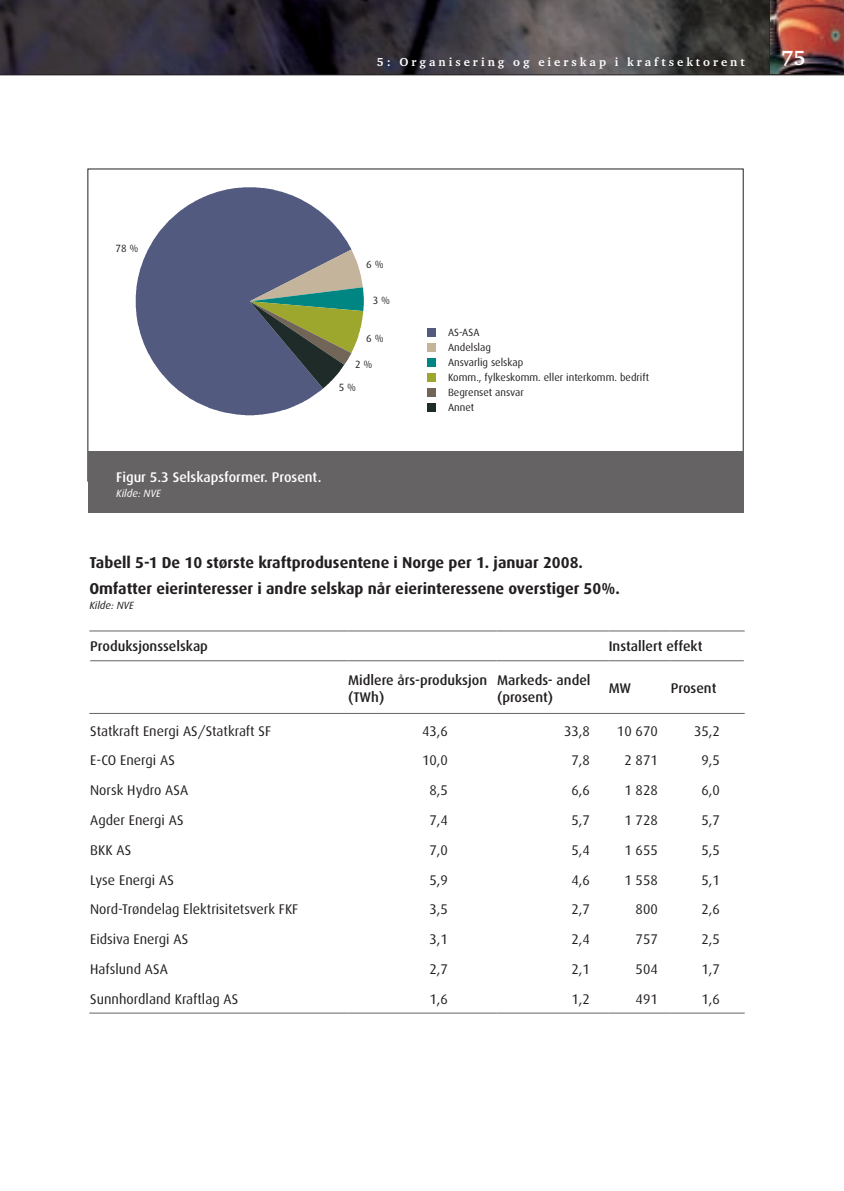
<style>
.page{position:relative;width:844px;height:1191px;background:#fff}
.page>*{position:absolute;margin:0;border:0;box-sizing:border-box;transform-origin:0 0}
.t1{font:700 21px "Charter ITC Std";color:#fff}
.t2{font:700 15.75px/26.2px "Dax";color:#231f20}
.t3{font:14px "Dax";color:#231f20}
.t4{font:500 14px/17.5px "Dax";color:#231f20}
.t5{font:500 14px "Dax";color:#fff}
.t6{font:700 11.9px "Charter ITC Std";letter-spacing:.25em;color:#fff}
.t7{font:10.5px/14.9px "Dax";color:#231f20}
.t8{font:italic 10.5px "Dax";color:#231f20}
.t9{font:italic 10.5px "Dax";color:#fff}
</style>
<div class="page">
<img style="left:0;top:0;width:769px;height:74px">
<hr style="left:0;top:74px;width:843px;height:1px;background:#231f20">
<hr style="left:769px;top:0;width:1px;height:75px;background:#231f20">
<img style="left:770px;top:0;width:73px;height:74px">
<hr style="left:89px;top:630px;width:258px;height:1px;background:#666364">
<hr style="left:347px;top:630px;width:149px;height:1px;background:#666364">
<hr style="left:496px;top:630px;width:112px;height:1px;background:#666364">
<hr style="left:608px;top:630px;width:62px;height:1px;background:#666364">
<hr style="left:670px;top:630px;width:74px;height:1px;background:#666364">
<hr style="left:90px;top:660px;width:257px;height:1px;background:#666364">
<hr style="left:347px;top:660px;width:149px;height:1px;background:#666364">
<hr style="left:496px;top:660px;width:112px;height:1px;background:#666364">
<hr style="left:608px;top:660px;width:62px;height:1px;background:#666364">
<hr style="left:670px;top:660px;width:73px;height:1px;background:#666364">
<hr style="left:89px;top:1012px;width:258px;height:1px;background:#666364">
<hr style="left:347px;top:1012px;width:149px;height:1px;background:#666364">
<hr style="left:496px;top:1012px;width:112px;height:1px;background:#666364">
<hr style="left:608px;top:1012px;width:62px;height:1px;background:#666364">
<hr style="left:670px;top:1012px;width:74px;height:1px;background:#666364">
<svg style="left:136px;top:187px;width:215px;height:228px;fill:#525a80"></svg>
<svg style="left:250px;top:249px;width:114px;height:139px;background:#707f75"></svg>
<div style="left:427px;top:329px;width:8px;height:8px;background:#525a80"></div>
<div style="left:427px;top:344px;width:8px;height:8px;background:#c3b49b"></div>
<div style="left:427px;top:358px;width:8px;height:9px;background:#008682"></div>
<div style="left:427px;top:373px;width:8px;height:9px;background:#9da72e"></div>
<div style="left:427px;top:388px;width:8px;height:9px;background:#716557"></div>
<div style="left:427px;top:403px;width:8px;height:8px;background:#1f2b28"></div>
<div style="left:88px;top:452px;width:655px;height:61px;background:#666364"></div>
<hr style="left:89px;top:713px;width:655px;height:1px;background:#666364">
<p class="t6" style="left:377px;top:55px;width:369px">5: Organisering og eierskap i kraftsektorent</p>
<h1 class="t1" style="left:781px;top:45px;width:26px">75</h1>
<p class="t7" style="left:115px;top:241px;width:24px">78 %</p>
<p class="t7" style="left:366px;top:257px;width:19px">6 %</p>
<p class="t7" style="left:373px;top:293px;width:19px">3 %</p>
<p class="t7" style="left:366px;top:331px;width:19px">6 %</p>
<p class="t7" style="left:355px;top:357px;width:19px">2 %</p>
<p class="t7" style="left:339px;top:380px;width:19px">5 %</p>
<p class="t5" style="left:116px;top:469px;width:207px">Figur 5.3 Selskapsformer. Prosent.</p>
<p class="t9" style="left:116px;top:487px;width:46px">Kilde: NVE</p>
<p class="t7" style="left:448px;top:325px;width:202px">AS-ASA<br>Andelslag<br>Ansvarlig selskap<br>Komm., fylkeskomm. eller interkomm. bedrift<br>Begrenset ansvar<br>Annet</p>
<p class="t2" style="left:89px;top:549px;width:532px">Tabell 5‑1 De 10 største kraftprodusentene i Norge per 1. januar 2008.<br>Omfatter eierinteresser i andre selskap når eierinteressene overstiger 50%.</p>
<p class="t8" style="left:89px;top:599px;width:46px">Kilde: NVE</p>
<p class="t4" style="left:90px;top:638px;width:119px">Produksjonsselskap</p>
<p class="t4" style="left:608px;top:638px;width:95px">Installert effekt</p>
<p class="t4" style="left:348px;top:671px;width:140px">Midlere års-produksjon (TWh)</p>
<p class="t4" style="left:497px;top:671px;width:95px">Markeds- andel (prosent)</p>
<p class="t4" style="left:608px;top:680px;width:24px">MW</p>
<p class="t4" style="left:670px;top:680px;width:47px">Prosent</p>
<p class="t3" style="left:90px;top:723px;width:182px">Statkraft Energi AS/Statkraft SF</p>
<p class="t3" style="left:422px;top:723px;width:27px">43,6</p>
<p class="t3" style="left:564px;top:723px;width:27px">33,8</p>
<p class="t3" style="left:616px;top:723px;width:42px">10 670</p>
<p class="t3" style="left:694px;top:723px;width:27px">35,2</p>
<p class="t3" style="left:90px;top:753px;width:86px">E-CO Energi AS</p>
<p class="t3" style="left:422px;top:753px;width:27px">10,0</p>
<p class="t3" style="left:571px;top:753px;width:20px">7,8</p>
<p class="t3" style="left:624px;top:753px;width:35px">2 871</p>
<p class="t3" style="left:701px;top:753px;width:20px">9,5</p>
<p class="t3" style="left:90px;top:782px;width:100px">Norsk Hydro ASA</p>
<p class="t3" style="left:429px;top:782px;width:20px">8,5</p>
<p class="t3" style="left:571px;top:782px;width:20px">6,6</p>
<p class="t3" style="left:624px;top:782px;width:35px">1 828</p>
<p class="t3" style="left:701px;top:782px;width:20px">6,0</p>
<p class="t3" style="left:90px;top:812px;width:95px">Agder Energi AS</p>
<p class="t3" style="left:429px;top:812px;width:20px">7,4</p>
<p class="t3" style="left:571px;top:812px;width:20px">5,7</p>
<p class="t3" style="left:624px;top:812px;width:35px">1 728</p>
<p class="t3" style="left:701px;top:812px;width:20px">5,7</p>
<p class="t3" style="left:90px;top:842px;width:43px">BKK AS</p>
<p class="t3" style="left:429px;top:842px;width:20px">7,0</p>
<p class="t3" style="left:571px;top:842px;width:20px">5,4</p>
<p class="t3" style="left:624px;top:842px;width:35px">1 655</p>
<p class="t3" style="left:701px;top:842px;width:20px">5,5</p>
<p class="t3" style="left:90px;top:872px;width:85px">Lyse Energi AS</p>
<p class="t3" style="left:429px;top:872px;width:20px">5,9</p>
<p class="t3" style="left:571px;top:872px;width:20px">4,6</p>
<p class="t3" style="left:624px;top:872px;width:35px">1 558</p>
<p class="t3" style="left:701px;top:872px;width:20px">5,1</p>
<p class="t3" style="left:90px;top:901px;width:209px">Nord-Trøndelag Elektrisitetsverk FKF</p>
<p class="t3" style="left:429px;top:901px;width:20px">3,5</p>
<p class="t3" style="left:571px;top:901px;width:20px">2,7</p>
<p class="t3" style="left:635px;top:901px;width:24px">800</p>
<p class="t3" style="left:701px;top:901px;width:20px">2,6</p>
<p class="t3" style="left:90px;top:931px;width:100px">Eidsiva Energi AS</p>
<p class="t3" style="left:429px;top:931px;width:20px">3,1</p>
<p class="t3" style="left:571px;top:931px;width:20px">2,4</p>
<p class="t3" style="left:635px;top:931px;width:24px">757</p>
<p class="t3" style="left:701px;top:931px;width:20px">2,5</p>
<p class="t3" style="left:90px;top:961px;width:79px">Hafslund ASA</p>
<p class="t3" style="left:429px;top:961px;width:20px">2,7</p>
<p class="t3" style="left:571px;top:961px;width:20px">2,1</p>
<p class="t3" style="left:635px;top:961px;width:24px">504</p>
<p class="t3" style="left:701px;top:961px;width:20px">1,7</p>
<p class="t3" style="left:90px;top:991px;width:150px">Sunnhordland Kraftlag AS</p>
<p class="t3" style="left:429px;top:991px;width:20px">1,6</p>
<p class="t3" style="left:571px;top:991px;width:20px">1,2</p>
<p class="t3" style="left:635px;top:991px;width:24px">491</p>
<p class="t3" style="left:701px;top:991px;width:20px">1,6</p>
</div>
